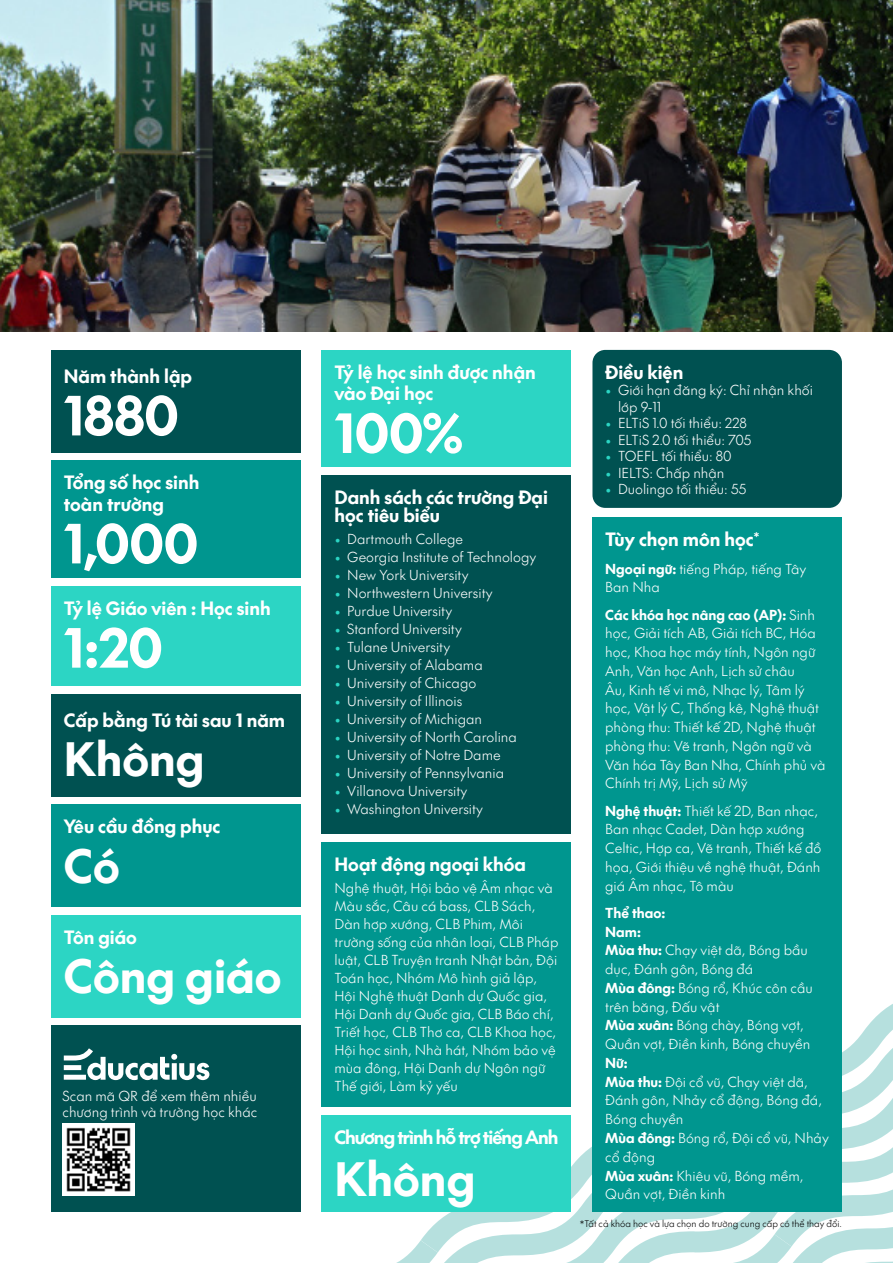
<style>
.page{position:relative;width:893px;height:1263px;background:#fff}
.page>*{position:absolute;margin:0;border:0;box-sizing:border-box;transform-origin:0 0}
.t1{font:52.5px "SVN The Future Bold";color:#fff}
.t2{font:45px "SVN The Future Bold";color:#fff}
.t3{font:18px/21.6px "SVN The Future Bold";color:#fff}
.t4{font:18px "SVN The Future Bold";letter-spacing:-.05em;color:#fff}
.t5{font:13.5px/18.8px "SVN The Future Light";color:#fff}
.t6{font:13.5px/18.8px "SVN The Future Bold";color:#fff}
.t7{font:9px "SVN The Future Light";color:#000}
.s1{font-family:"The Future";font-weight:300;color:#2cd5c4}
.s2{font-family:"SVN The Future Bold"}
.s3{font-family:"SVN The Future Light"}
</style>
<div class="page">
<svg style="left:389px;top:1004px;width:504px;height:259px"></svg>
<div style="left:322px;top:475px;width:249px;height:358px;background:#005151"></div>
<div style="left:592px;top:350px;width:250px;height:158px;background:#005151;border-radius:13px"></div>
<div style="left:592px;top:517px;width:250px;height:695px;background:#00968f"></div>
<div style="left:322px;top:842px;width:249px;height:264px;background:#00968f"></div>
<div style="left:322px;top:350px;width:249px;height:116px;background:#2cd5c4"></div>
<div style="left:51px;top:460px;width:249px;height:118px;background:#00968f"></div>
<div style="left:51px;top:586px;width:249px;height:100px;background:#2cd5c4"></div>
<div style="left:51px;top:694px;width:249px;height:102px;background:#005151"></div>
<div style="left:51px;top:915px;width:249px;height:102px;background:#2cd5c4"></div>
<div style="left:51px;top:1025px;width:249px;height:187px;background:#005151"></div>
<img style="left:63px;top:1123px;width:71px;height:72px">
<svg style="left:64px;top:1048px;width:145px;height:32px"></svg>
<div style="left:51px;top:804px;width:249px;height:103px;background:#00968f"></div>
<div style="left:51px;top:350px;width:249px;height:102px;background:#005151"></div>
<div style="left:322px;top:1115px;width:249px;height:97px;background:#2cd5c4"></div>
<img style="left:0;top:0;width:893px;height:332px">
<h3 class="t3" style="left:64px;top:364px;width:130px">Năm thành lập</h3>
<h1 class="t1" style="left:64px;top:373px;width:116px">1880</h1>
<h3 class="t3" style="left:64px;top:470px;width:137px">Tổng số học sinh toàn trường</h3>
<h1 class="t1" style="left:64px;top:501px;width:136px">1,000</h1>
<h3 class="t3" style="left:64px;top:596px;width:208px">Tỷ lệ Giáo viên : Học sinh</h3>
<h1 class="t1" style="left:64px;top:605px;width:100px">1:20</h1>
<h3 class="t3" style="left:64px;top:708px;width:223px">Cấp bằng Tú tài sau 1 năm</h3>
<h2 class="t2" style="left:64px;top:723px;width:142px">Không</h2>
<h3 class="t3" style="left:64px;top:814px;width:158px">Yêu cầu đồng phục</h3>
<h2 class="t2" style="left:64px;top:830px;width:57px">Có</h2>
<h3 class="t3" style="left:64px;top:925px;width:75px">Tôn giáo</h3>
<h2 class="t2" style="left:64px;top:940px;width:219px">Công giáo</h2>
<p class="t5" style="left:63px;top:1087px;width:196px;line-height:16.2px">Scan mã QR để xem thêm nhiều chương trình và trường học khác</p>
<h3 class="t3" style="left:334px;top:360px;width:203px">Tỷ lệ học sinh được nhận vào Đại học</h3>
<h1 class="t1" style="left:334px;top:391px;width:130px">100%</h1>
<h3 class="t3" style="left:334px;top:487px;width:215px;line-height:18px">Danh sách các trường Đại học tiêu biểu</h3>
<p class="t5" style="left:334px;top:529px;width:130px"><span class="s1">•</span> Dartmouth College</p>
<p class="t5" style="left:334px;top:547px;width:203px"><span class="s1">•</span> Georgia Institute of Technology</p>
<p class="t5" style="left:334px;top:565px;width:136px"><span class="s1">•</span> New York University</p>
<p class="t5" style="left:334px;top:583px;width:160px"><span class="s1">•</span> Northwestern University</p>
<p class="t5" style="left:334px;top:601px;width:119px"><span class="s1">•</span> Purdue University</p>
<p class="t5" style="left:334px;top:619px;width:129px"><span class="s1">•</span> Stanford University</p>
<p class="t5" style="left:334px;top:637px;width:117px"><span class="s1">•</span> Tulane University</p>
<p class="t5" style="left:334px;top:655px;width:150px"><span class="s1">•</span> University of Alabama</p>
<p class="t5" style="left:334px;top:673px;width:143px"><span class="s1">•</span> University of Chicago</p>
<p class="t5" style="left:334px;top:691px;width:129px"><span class="s1">•</span> University of Illinois</p>
<p class="t5" style="left:334px;top:709px;width:149px"><span class="s1">•</span> University of Michigan</p>
<p class="t5" style="left:334px;top:727px;width:184px"><span class="s1">•</span> University of North Carolina</p>
<p class="t5" style="left:334px;top:745px;width:168px"><span class="s1">•</span> University of Notre Dame</p>
<p class="t5" style="left:334px;top:763px;width:171px"><span class="s1">•</span> University of Pennsylvania</p>
<p class="t5" style="left:334px;top:781px;width:134px"><span class="s1">•</span> Villanova University</p>
<p class="t5" style="left:334px;top:799px;width:150px"><span class="s1">•</span> Washington University</p>
<h3 class="t3" style="left:334px;top:852px;width:193px">Hoạt động ngoại khóa</h3>
<p class="t5" style="left:334px;top:878px;width:225px;line-height:18px">Nghệ thuật, Hội bảo vệ Âm nhạc và<br>Màu sắc, Câu cá bass, CLB Sách,<br>Dàn hợp xướng, CLB Phim, Môi trường sống của nhân loại, CLB Pháp luật, CLB Truyện tranh Nhật bản, Đội<br>Toán học, Nhóm Mô hình giả lập,<br>Hội Nghệ thuật Danh dự Quốc gia,<br>Hội Danh dự Quốc gia, CLB Báo chí,<br>Triết học, CLB Thơ ca, CLB Khoa học,<br>Hội học sinh, Nhà hát, Nhóm bảo vệ mùa đông, Hội Danh dự Ngôn ngữ<br>Thế giới, Làm kỷ yếu</p>
<h3 class="t4" style="left:334px;top:1123px;width:225px">Chương trình hỗ trợ tiếng Anh</h3>
<h2 class="t2" style="left:334px;top:1143px;width:142px">Không</h2>
<h3 class="t3" style="left:605px;top:360px;width:80px">Điều kiện</h3>
<p class="t5" style="left:618px;top:381px;width:197px;line-height:16.5px;text-indent:-13px"><span class="s1">•</span> Giới hạn đăng ký: Chỉ nhận khối lớp 9-11</p>
<p class="t5" style="left:605px;top:413px;width:143px"><span class="s1">•</span> ELTiS 1.0 tối thiểu: 228</p>
<p class="t5" style="left:605px;top:430px;width:147px"><span class="s1">•</span> ELTiS 2.0 tối thiểu: 705</p>
<p class="t5" style="left:605px;top:446px;width:128px"><span class="s1">•</span> TOEFL tối thiểu: 80</p>
<p class="t5" style="left:605px;top:463px;width:121px"><span class="s1">•</span> IELTS: Chấp nhận</p>
<p class="t5" style="left:605px;top:479px;width:142px"><span class="s1">•</span> Duolingo tối thiểu: 55</p>
<h3 class="t3" style="left:605px;top:527px;width:156px">Tùy chọn môn học<sup>*</sup></h3>
<p class="t5" style="left:605px;top:558px;width:203px"><span class="s2">Ngoại ngữ:</span> tiếng Pháp, tiếng Tây<br>Ban Nha</p>
<p class="t6" style="left:605px;top:604px;width:211px">Các khóa học nâng cao (AP): <span class="s3">Sinh</span></p>
<p class="t5" style="left:605px;top:623px;width:222px">học, Giải tích AB, Giải tích BC, Hóa học, Khoa học máy tính, Ngôn ngữ<br>Anh, Văn học Anh, Lịch sử châu<br>Âu, Kinh tế vi mô, Nhạc lý, Tâm lý học, Vật lý C, Thống kê, Nghệ thuật phòng thu: Thiết kế 2D, Nghệ thuật phòng thu: Vẽ tranh, Ngôn ngữ và<br>Văn hóa Tây Ban Nha, Chính phủ và<br>Chính trị Mỹ, Lịch sử Mỹ</p>
<p class="t5" style="left:605px;top:800px;width:218px"><span class="s2">Nghệ thuật:</span> Thiết kế 2D, Ban nhạc,<br>Ban nhạc Cadet, Dàn hợp xướng<br>Celtic, Hợp ca, Vẽ tranh, Thiết kế đồ họa, Giới thiệu về nghệ thuật, Đánh giá Âm nhạc, Tô màu</p>
<p class="t6" style="left:605px;top:902px;width:62px">Thể thao:<br>Nam:</p>
<p class="t5" style="left:605px;top:940px;width:209px"><span class="s2">Mùa thu:</span> Chạy việt dã, Bóng bầu dục, Đánh gôn, Bóng đá<br><span class="s2">Mùa đông:</span> Bóng rổ, Khúc côn cầu trên băng, Đấu vật<br><span class="s2">Mùa xuân:</span> Bóng chày, Bóng vợt,<br>Quần vợt, Điền kinh, Bóng chuyền</p>
<p class="t6" style="left:605px;top:1052px;width:24px">Nữ:</p>
<p class="t5" style="left:605px;top:1071px;width:225px"><span class="s2">Mùa thu:</span> Đội cổ vũ, Chạy việt dã,<br>Đánh gôn, Nhảy cổ động, Bóng đá,<br>Bóng chuyền<br><span class="s2">Mùa đông:</span> Bóng rổ, Đội cổ vũ, Nhảy cổ động<br><span class="s2">Mùa xuân:</span> Khiêu vũ, Bóng mềm,<br>Quần vợt, Điền kinh</p>
<p class="t7" style="left:580px;top:1217px;width:264px">*Tất cả khóa học và lựa chọn do trường cung cấp có thể thay đổi.</p>
</div>
